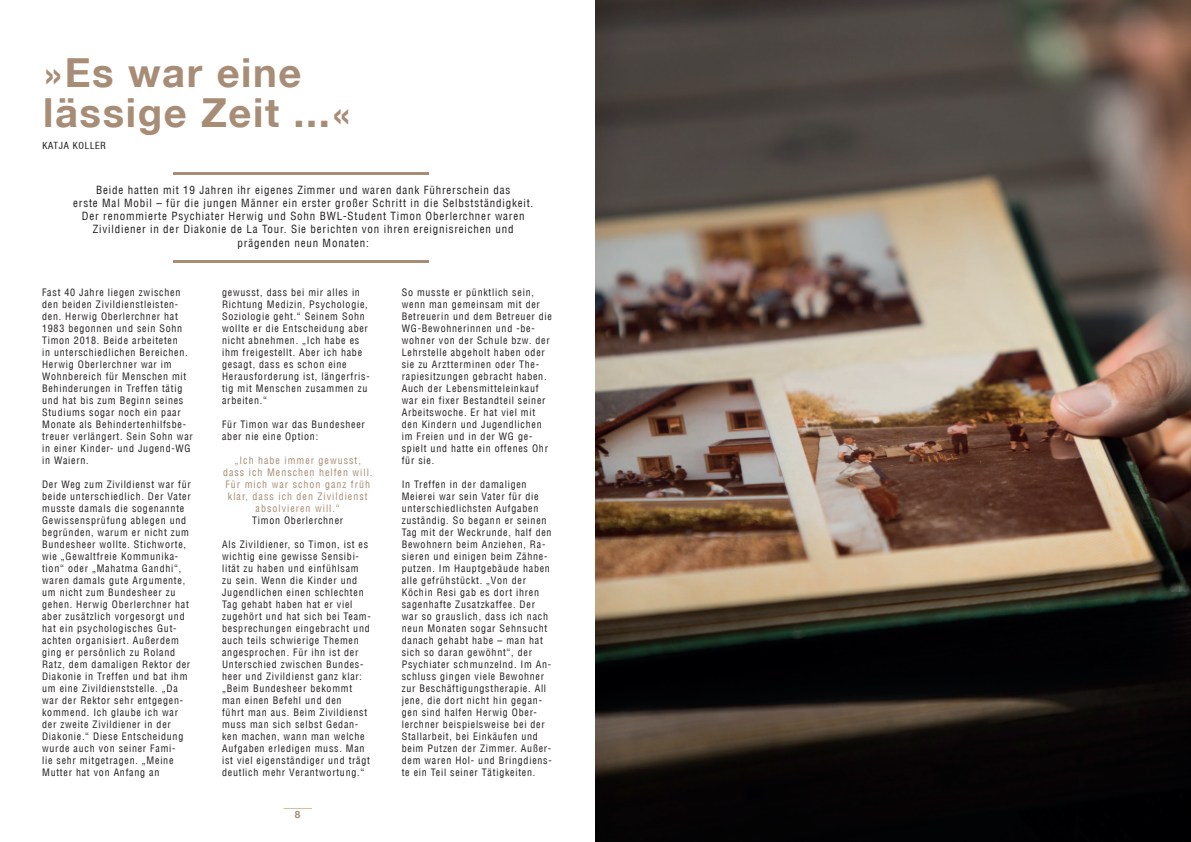
<style>
.page{position:relative;width:1191px;height:842px;background:#fff}
.page>*{position:absolute;margin:0;border:0;box-sizing:border-box;transform-origin:0 0}
.t1{font:700 40px/40px "Helvetica Neue LT";letter-spacing:.04em;color:#a78c76}
.t2{font:condensed 11px/13.2px "Helvetica LT";letter-spacing:.075em;color:#231f20;text-align:center}
.t3{font:condensed 10px/12px "Helvetica LT";letter-spacing:.075em;color:#231f20}
.t4{font:condensed 10px/12px "Helvetica LT";letter-spacing:.1em;color:#a78c76;text-align:center}
.t5{font:condensed 10px "Helvetica Neue LT";letter-spacing:.075em;color:#231f20}
.t6{font:700 10px "Helvetica Neue LT";color:#a78c76}
.s1{font-family:"Helvetica LT";font-stretch:condensed}
</style>
<div class="page">
<svg style="left:283px;top:808px;width:29px;height:1px"></svg>
<hr style="left:173px;top:260px;width:255px;height:2px;background:#a78c76">
<hr style="left:174px;top:173px;width:255px;height:2px;background:#a78c76">
<img style="left:595px;top:0;width:596px;height:842px">
<h1 class="t1" style="left:43px;top:52px;width:310px"><span class="s1">»</span>Es war eine lässige Zeit ...<span class="s1">«</span></h1>
<p class="t5" style="left:43px;top:140px;width:65px">KATJA KOLLER</p>
<p class="t2" style="left:73px;top:183px;width:462px">Beide hatten mit 19 Jahren ihr eigenes Zimmer und waren dank Führerschein das<br>erste Mal Mobil – für die jungen Männer ein erster großer Schritt in die Selbstständigkeit.<br>Der renommierte Psychiater Herwig und Sohn BWL-Student Timon Oberlerchner waren Zivildiener in der Diakonie de La Tour. Sie berichten von ihren ereignisreichen und prägenden neun Monaten:</p>
<p class="t3" style="left:42px;top:287px;width:152px">Fast 40 Jahre liegen zwischen den beiden Zivildienstleisten&shy;den. Herwig Oberlerchner hat<br>1983 begonnen und sein Sohn<br>Timon 2018. Beide arbeiteten<br>in unterschiedlichen Bereichen.<br>Herwig Oberlerchner war im<br>Wohnbereich für Menschen mit<br>Behinderungen in Treffen tätig und hat bis zum Beginn seines<br>Studiums sogar noch ein paar<br>Monate als Behindertenhilfsbe&shy;treuer verlängert. Sein Sohn war in einer Kinder- und Jugend-WG in Waiern.</p>
<p class="t3" style="left:42px;top:479px;width:150px">Der Weg zum Zivildienst war für beide unterschiedlich. Der Vater musste damals die sogenannte<br>Gewissensprüfung ablegen und begründen, warum er nicht zum<br>Bundesheer wollte. Stichworte, wie „Gewaltfreie Kommunika&shy;tion“ oder „Mahatma Gandhi“, waren damals gute Argumente, um nicht zum Bundesheer zu gehen. Herwig Oberlerchner hat aber zusätzlich vorgesorgt und hat ein psychologisches Gut&shy;achten organisiert. Außerdem ging er persönlich zu Roland<br>Ratz, dem damaligen Rektor der<br>Diakonie in Treffen und bat ihm um eine Zivildienststelle. „Da war der Rektor sehr entgegen&shy;kommend. Ich glaube ich war der zweite Zivildiener in der<br>Diakonie.“ Diese Entscheidung wurde auch von seiner Fami-<br>lie sehr mitgetragen. „Meine<br>Mutter hat von Anfang an</p>
<p class="t3" style="left:222px;top:286px;width:149px">gewusst, dass bei mir alles in<br>Richtung Medizin, Psychologie,<br>Soziologie geht.“ Seinem Sohn wollte er die Entscheidung aber nicht abnehmen. „Ich habe es ihm freigestellt. Aber ich habe gesagt, dass es schon eine<br>Herausforderung ist, längerfris&shy;tig mit Menschen zusammen zu arbeiten.“</p>
<p class="t3" style="left:222px;top:418px;width:144px">Für Timon war das Bundesheer aber nie eine Option:</p>
<p class="t4" style="left:223px;top:454px;width:151px">„Ich habe immer gewusst, dass ich Menschen helfen will.<br>Für mich war schon ganz früh klar, dass ich den Zivildienst absolvieren will.“</p>
<p class="t3" style="left:252px;top:514px;width:92px">Timon Oberlerchner</p>
<p class="t3" style="left:222px;top:538px;width:150px">Als Zivildiener, so Timon, ist es wichtig eine gewisse Sensibi&shy;lität zu haben und einfühlsam zu sein. Wenn die Kinder und<br>Jugendlichen einen schlechten<br>Tag gehabt haben hat er viel zugehört und hat sich bei Team&shy;besprechungen eingebracht und auch teils schwierige Themen angesprochen. Für ihn ist der<br>Unterschied zwischen Bundes&shy;heer und Zivildienst ganz klar: „Beim Bundesheer bekommt man einen Befehl und den<br>führt man aus. Beim Zivildienst muss man sich selbst Gedan&shy;ken machen, wann man welche<br>Aufgaben erledigen muss. Man ist viel eigenständiger und trägt deutlich mehr Verantwortung.“</p>
<p class="t6" style="left:295px;top:809px;width:7px">8</p>
<p class="t3" style="left:402px;top:286px;width:152px">So musste er pünktlich sein, wenn man gemeinsam mit der<br>Betreuerin und dem Betreuer die<br>WG-Bewohnerinnen und -be&shy;wohner von der Schule bzw. der<br>Lehrstelle abgeholt haben oder sie zu Arztterminen oder The&shy;rapiesitzungen gebracht haben.<br>Auch der Lebensmitteleinkauf war ein fixer Bestandteil seiner<br>Arbeitswoche. Er hat viel mit den Kindern und Jugendlichen im Freien und in der WG ge&shy;spielt und hatte ein offenes Ohr für sie.</p>
<p class="t3" style="left:402px;top:478px;width:152px">In Treffen in der damaligen<br>Meierei war sein Vater für die unterschiedlichsten Aufgaben zuständig. So begann er seinen<br>Tag mit der Weckrunde, half den<br>Bewohnern beim Anziehen, Ra&shy;sieren und einigen beim Zähne&shy;putzen. Im Hauptgebäude haben alle gefrühstückt. „Von der<br>Köchin Resi gab es dort ihren sagenhafte Zusatzkaffee. Der war so grauslich, dass ich nach neun Monaten sogar Sehnsucht danach gehabt habe – man hat sich so daran gewöhnt“, der<br>Psychiater schmunzelnd. Im An&shy;schluss gingen viele Bewohner zur Beschäftigungstherapie. All jene, die dort nicht hin gegan&shy;gen sind halfen Herwig Ober&shy;lerchner beispielsweise bei der<br>Stallarbeit, bei Einkäufen und beim Putzen der Zimmer. Außer&shy;dem waren Hol- und Bringdiens&shy;te ein Teil seiner Tätigkeiten.</p>
</div>
